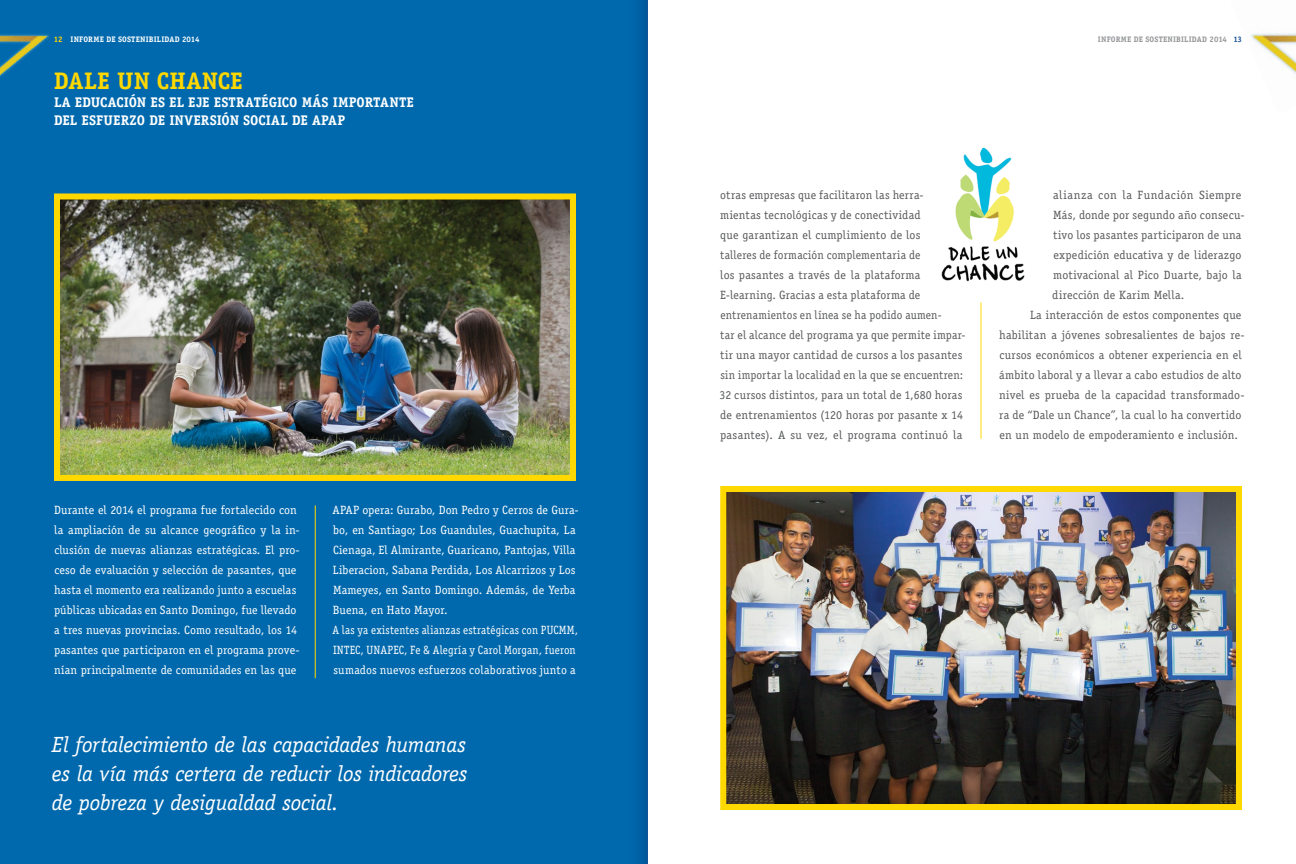
<style>
.page{position:relative;width:1296px;height:864px;background:#fff}
.page>*{position:absolute;margin:0;border:0;box-sizing:border-box;transform-origin:0 0}
.t1{font:700 24px "Officina Serif Std";letter-spacing:.01em;color:#ffd800}
.t2{font:italic 22px/29px "Officina Serif Std";letter-spacing:-.01em;color:#fff;text-align:justify}
.t3{font:700 14px/18px "Officina Serif Std";letter-spacing:.005em;color:#fff}
.t4{font:12px/20px "Officina Serif Std";letter-spacing:.02em;color:#58595b}
.t5{font:12px/20px "Officina Serif Std";letter-spacing:.01em;color:#fff}
.t6{font:12px/20px "Officina Serif Std";letter-spacing:.01em;color:#fff;text-align:right;scale:.92 1}
.t7{font:12px "Officina Serif Std";letter-spacing:.01em;color:#fff;scale:.91 1}
.t8{font:700 8px "Officina Serif Std";letter-spacing:-.02em;color:#fff}
.t9{font:700 8px "Officina Serif Std";letter-spacing:-.02em;color:#939598}
.s1{color:#ffd800}
.s2{color:#185297}
</style>
<div class="page">
<img style="left:1251px;top:33px;width:45px;height:41px">
<div style="left:0;top:0;width:648px;height:864px;background:#0069ad"></div>
<img style="left:0;top:34px;width:49px;height:43px">
<div style="left:622px;top:0;width:26px;height:864px;background:linear-gradient(to right,#006db2,#02599e)"></div>
<img style="left:941px;top:148px;width:84px;height:134px">
<hr style="left:981px;top:302px;width:1px;height:137px;background:#ffd800">
<img style="left:720px;top:486px;width:522px;height:324px">
<hr style="left:315px;top:505px;width:1px;height:173px;background:#ffd800">
<img style="left:54px;top:193px;width:522px;height:288px">
<p class="t8" style="left:54px;top:34px;width:23px"><span class="s1">12</span> INFORME</p>
<p class="t8" style="left:106px;top:34px;width:17px">DE SOSTENIBILIDAD</p>
<p class="t8" style="left:182px;top:34px;width:19px">2014</p>
<p class="t9" style="left:1098px;top:34px;width:6px">INFORME</p>
<p class="t9" style="left:1134px;top:34px;width:17px">DE SOSTENIBILIDAD</p>
<p class="t9" style="left:1210px;top:34px;width:34px">2014 <span class="s2">13</span></p>
<h1 class="t1" style="left:54px;top:66px;width:191px">DALE UN CHANCE</h1>
<p class="t3" style="left:54px;top:93px;width:362px">LA EDUCACIÓN ES EL EJE ESTRATÉGICO MÁS IMPORTANTE<br>DEL ESFUERZO DE INVERSIÓN SOCIAL DE APAP</p>
<p class="t5" style="left:54px;top:500px;width:247px">Durante el 2014 el programa fue fortalecido con la ampliación de su alcance geográfico y la in&shy;clusión de nuevas alianzas estratégicas. El pro&shy;ceso de evaluación y selección de pasantes, que hasta el momento era realizando junto a escuelas públicas ubicadas en Santo Domingo, fue llevado a tres nuevas provincias. Como resultado, los 14 pasantes que participaron en el programa prove&shy;nían principalmente de comunidades en las que</p>
<p class="t5" style="left:332px;top:500px;width:8px">APAP</p>
<p class="t5" style="left:332px;top:500px;width:248px;text-indent:30px">opera: Gurabo, Don Pedro y Cerros de Gura&shy;bo, en Santiago; Los Guandules, Guachupita, La Cienaga, El Almirante, Guaricano, Pantojas, Villa Liberacion, Sabana Perdida, Los Alcarrizos y Los Mameyes, en Santo Domingo. Además, de Yerba Buena, en Hato Mayor.<br>A las ya existentes alianzas estratégicas con PUCMM</p>
<p class="t7" style="left:575px;top:623px;width:5px">,</p>
<p class="t6" style="left:333px;top:640px;width:7px">INTEC</p>
<p class="t6" style="left:361px;top:640px;width:15px">, UNAPEC</p>
<p class="t6" style="left:333px;top:640px;width:265px">, Fe &amp; Alegría y Carol Morgan, fueron<br>sumados nuevos esfuerzos colaborativos junto a</p>
<h2 class="t2" style="left:52px;top:730px;width:417px">El fortalecimiento de las capacidades humanas es la vía más certera de reducir los indicadores de pobreza y desigualdad social.</h2>
<p class="t4" style="left:720px;top:185px;width:248px">otras empresas que facilitaron las herra&shy;mientas tecnológicas y de conectividad<br>que garantizan el cumplimiento de los<br>talleres de formación complementaria de<br>los pasantes a través de la plataforma E-learning. Gracias a esta plataforma de entrenamientos en línea se ha podido aumen-<br>tar el alcance del programa ya que permite impar&shy;tir una mayor cantidad de cursos a los pasantes sin importar la localidad en la que se encuentren:<br>32 cursos distintos, para un total de 1,680 horas de entrenamientos (120 horas por pasante x 14 pasantes). A su vez, el programa continuó la</p>
<p class="t4" style="left:1053px;top:185px;width:190px">alianza con la Fundación Siempre</p>
<p class="t4" style="left:1053px;top:205px;width:193px">Más, donde por segundo año consecu-</p>
<p class="t4" style="left:1053px;top:225px;width:190px">tivo los pasantes participaron de una</p>
<p class="t4" style="left:1053px;top:245px;width:190px">expedición educativa y de liderazgo</p>
<p class="t4" style="left:1053px;top:265px;width:190px">motivacional al Pico Duarte, bajo la</p>
<p class="t4" style="left:1052px;top:285px;width:134px">dirección de Karim Mella.</p>
<p class="t4" style="left:1030px;top:305px;width:213px">La interacción de estos componentes que</p>
<p class="t4" style="left:999px;top:325px;width:247px">habilitan a jóvenes sobresalientes de bajos re-</p>
<p class="t4" style="left:999px;top:345px;width:244px">cursos económicos a obtener experiencia en el</p>
<p class="t4" style="left:999px;top:365px;width:244px">ámbito laboral y a llevar a cabo estudios de alto</p>
<p class="t4" style="left:999px;top:385px;width:247px">nivel es prueba de la capacidad transformado-</p>
<p class="t4" style="left:999px;top:405px;width:244px">ra de “Dale un Chance”, la cual lo ha convertido</p>
<p class="t4" style="left:999px;top:425px;width:240px">en un modelo de empoderamiento e inclusión.</p>
</div>
